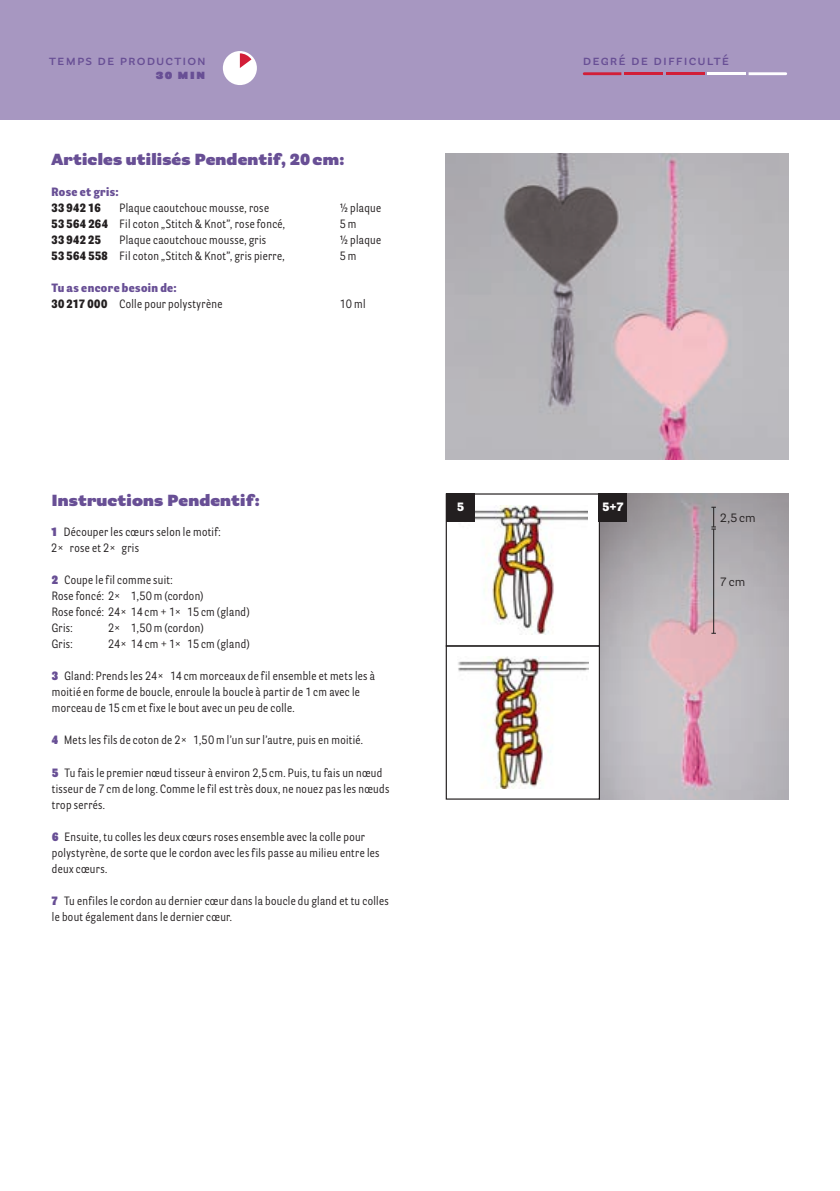
<style>
.page{position:relative;width:840px;height:1191px;background:#fff}
.page>*{position:absolute;margin:0;border:0;box-sizing:border-box;transform-origin:0 0}
.t1{font:900 16px "Parry Grotesque Pro";letter-spacing:.01em;color:#684f95}
.t2{font:600 14px "Parry Grotesque Pro";letter-spacing:.08em;color:#684f95}
.t3{font:900 14px "Parry Grotesque Pro";color:#684f95}
.t4{font:12px/16px "Parry Grot Con Pro";letter-spacing:.025em;color:#231f20}
.t5{font:900 12px "Parry Grot Con Pro";letter-spacing:.025em;color:#231f20}
.t6{font:900 12px "Parry Grot Con Pro";letter-spacing:.025em;color:#684f95}
.t7{font:12px "Parry Grotesque Pro";color:#231f20}
.t8{font:900 12px "Parry Grotesque Pro";color:#fff}
.s1{font-weight:900}
.s2{font-weight:900;color:#684f95}
</style>
<div class="page">
<div style="left:0;top:0;width:839px;height:119px;background:#a797c1"></div>
<img style="left:445px;top:153px;width:343px;height:306px">
<img style="left:599px;top:493px;width:189px;height:306px">
<svg style="left:582px;top:72px;width:39px;height:3px"></svg>
<hr style="left:624px;top:72px;width:38px;height:3px;background:#d21e38">
<hr style="left:665px;top:72px;width:39px;height:3px;background:#d21e38">
<hr style="left:706px;top:72px;width:39px;height:3px;background:#fff">
<svg style="left:748px;top:72px;width:38px;height:3px"></svg>
<div style="left:598px;top:493px;width:28px;height:29px;background:#231f20"></div>
<hr style="left:712px;top:529px;width:1px;height:104px;background:#231f20">
<svg style="left:711px;top:507px;width:4px;height:22px"></svg>
<div style="left:223px;top:51px;width:34px;height:34px;background:#fff;border-radius:50%"></div>
<svg style="left:240px;top:53px;width:11px;height:15px"></svg>
<img style="left:474px;top:505px;width:113px;height:129px">
<div style="left:445px;top:493px;width:154px;height:153px;border:1px solid #231f20"></div>
<div style="left:446px;top:493px;width:28px;height:29px;background:#231f20"></div>
<img style="left:458px;top:656px;width:130px;height:132px">
<div style="left:445px;top:645px;width:154px;height:154px;border:1px solid #231f20"></div>
<p class="t2" style="left:49px;top:50px;width:158px">temps de production</p>
<p class="t2" style="left:582px;top:50px;width:148px">degré de difficulté</p>
<p class="t3" style="left:156px;top:63px;width:51px">30 min</p>
<h1 class="t1" style="left:51px;top:148px;width:295px">Articles utilisés Pendentif, 20cm:</h1>
<p class="t6" style="left:51px;top:183px;width:69px">Rose et gris:</p>
<p class="t5" style="left:51px;top:199px;width:51px">33 942 16</p>
<p class="t4" style="left:119px;top:200px;width:151px">Plaque caoutchouc mousse, rose</p>
<p class="t4" style="left:339px;top:200px;width:43px">½ plaque</p>
<p class="t4" style="left:51px;top:216px;width:235px"><span class="s1">53 564 264</span> Fil coton „Stitch &amp; Knot”, rose foncé,</p>
<p class="t4" style="left:339px;top:216px;width:18px">5 m</p>
<p class="t5" style="left:51px;top:231px;width:51px">33 942 25</p>
<p class="t4" style="left:119px;top:232px;width:148px">Plaque caoutchouc mousse, gris</p>
<p class="t4" style="left:339px;top:232px;width:43px">½ plaque</p>
<p class="t4" style="left:51px;top:248px;width:234px"><span class="s1">53 564 558</span> Fil coton „Stitch &amp; Knot”, gris pierre,</p>
<p class="t4" style="left:339px;top:248px;width:18px">5 m</p>
<p class="t4" style="left:51px;top:280px;width:172px"><span class="s2">Tu as encore besoin de:<br></span><span class="s1">30 217 000</span> Colle pour polystyrène</p>
<p class="t4" style="left:339px;top:296px;width:27px">10 ml</p>
<h1 class="t1" style="left:51px;top:488px;width:210px">Instructions Pendentif:</h1>
<p class="t4" style="left:51px;top:524px;width:171px"><span class="s2">1</span> Découper les cœurs selon le motif:<br>2× rose et 2× gris</p>
<p class="t4" style="left:52px;top:572px;width:199px"><span class="s2">2</span> Coupe le fil comme suit:<br>Rose foncé: 2× 1,50m (cordon)<br>Rose foncé: 24× 14cm + 1× 15cm (gland)<br>Gris:</p>
<p class="t4" style="left:108px;top:620px;width:97px">2× 1,50m (cordon)</p>
<p class="t4" style="left:52px;top:636px;width:22px">Gris:</p>
<p class="t4" style="left:108px;top:636px;width:143px">24× 14cm + 1× 15cm (gland)</p>
<p class="t4" style="left:52px;top:668px;width:324px"><span class="s2">3</span> Gland: Prends les 24× 14 cm morceaux de fil ensemble et mets les à moitié en forme de boucle, enroule la boucle à partir de 1 cm avec le morceau de 15 cm et fixe le bout avec un peu de colle.</p>
<p class="t4" style="left:52px;top:732px;width:313px"><span class="s2">4</span> Mets les fils de coton de 2× 1,50m l’un sur l’autre, puis en moitié.</p>
<p class="t4" style="left:52px;top:764px;width:339px"><span class="s2">5</span> Tu fais le premier nœud tisseur à environ 2,5 cm. Puis, tu fais un nœud tisseur de 7 cm de long. Comme le fil est très doux, ne nouez pas les nœuds trop serrés.</p>
<p class="t4" style="left:52px;top:828px;width:329px"><span class="s2">6</span> Ensuite, tu colles les deux cœurs roses ensemble avec la colle pour polystyrène, de sorte que le cordon avec les fils passe au milieu entre les deux cœurs.</p>
<p class="t4" style="left:52px;top:892px;width:338px"><span class="s2">7</span> Tu enfiles le cordon au dernier cœur dans la boucle du gland et tu colles le bout également dans le dernier cœur.</p>
<p class="t8" style="left:457px;top:498px;width:9px">5</p>
<p class="t8" style="left:602px;top:498px;width:23px">5+7</p>
<p class="t7" style="left:719px;top:509px;width:37px">2,5 cm</p>
<p class="t7" style="left:719px;top:573px;width:27px">7 cm</p>
</div>
